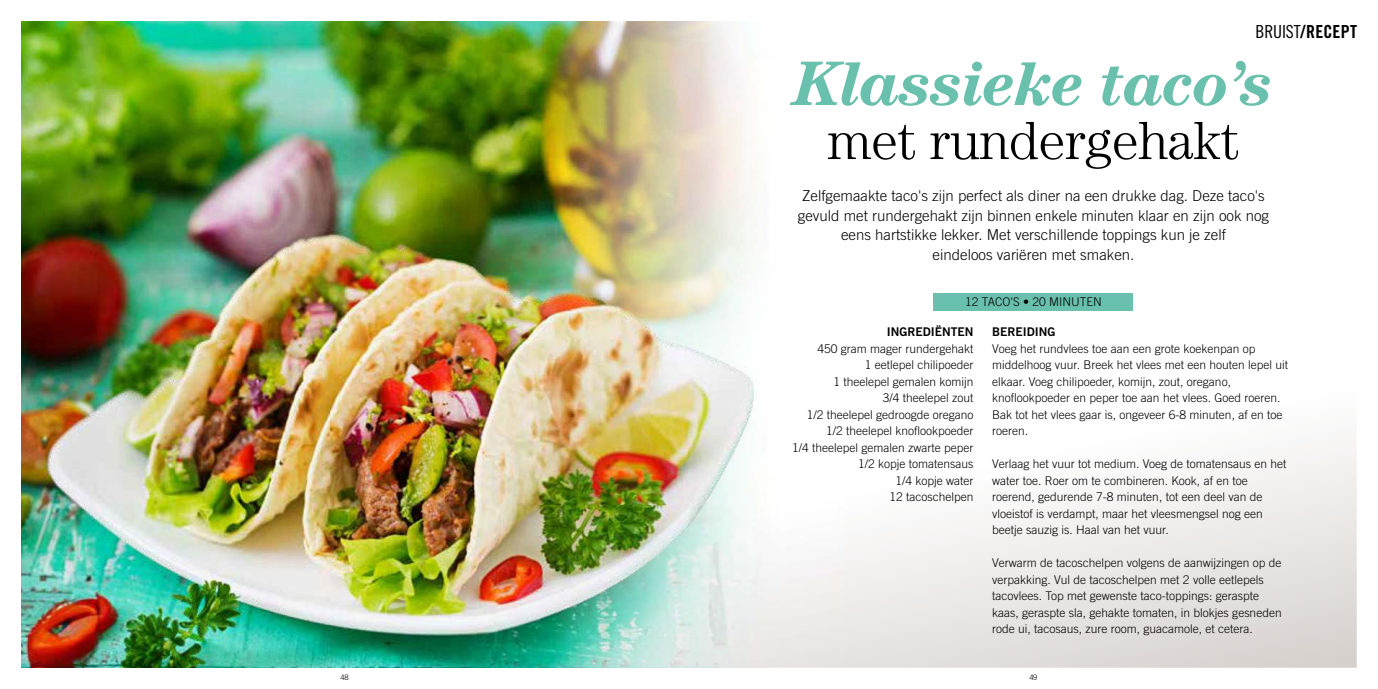
<style>
.page{position:relative;width:1378px;height:689px;background:#fff}
.page>*{position:absolute;margin:0;border:0;box-sizing:border-box;transform-origin:0 0}
.t1{font:italic 700 63px "Century Std";letter-spacing:-.02em;color:#69c0ac}
.t2{font:300 54px "Century Std";letter-spacing:-.01em;color:#000}
.t3{font:18px "Trade Gothic LT Std Bd Cn 20";letter-spacing:.01em;color:#000}
.t4{font:300 15px/19.5px "Trade Gothic LT Std";color:#000;text-align:center}
.t5{font:300 12px/16.5px "Trade Gothic LT Std";color:#000}
.t6{font:12px "Trade Gothic LT Std Bd 2";color:#000}
.t7{font:300 7.5px "Trade Gothic LT Std";color:#000}
.s1{font-family:"Trade Gothic LT Std Cn 18"}
</style>
<div class="page">
<img style="left:21px;top:21px;width:668px;height:647px">
<svg style="left:768px;top:310px;width:588px;height:358px"></svg>
<div style="left:933px;top:293px;width:200px;height:17px;background:#69c0ac"></div>
<img style="left:689px;top:21px;width:79px;height:647px">
<h3 class="t3" style="left:1255px;top:21px;width:103px"><span class="s1">BRUIST</span>/RECEPT</h3>
<h1 class="t1" style="left:793px;top:47px;width:483px">Klassieke taco’s</h1>
<h2 class="t2" style="left:827px;top:109px;width:413px">met rundergehakt</h2>
<p class="t4" style="left:798px;top:186px;width:472px">Zelfgemaakte taco's zijn perfect als diner na een drukke dag. Deze taco's gevuld met rundergehakt zijn binnen enkele minuten klaar en zijn ook nog eens hartstikke lekker. Met verschillende toppings kun je zelf<br>eindeloos variëren met smaken.</p>
<p class="t5" style="left:965px;top:294px;width:138px">12 TACO'S • 20 MINUTEN</p>
<p class="t6" style="left:887px;top:324px;width:88px">INGREDIËNTEN</p>
<p class="t5" style="left:792px;top:340px;width:183px;text-align:right">450 gram mager rundergehakt<br>1 eetlepel chilipoeder<br>1 theelepel gemalen komijn<br>3/4 theelepel zout<br>1/2 theelepel gedroogde oregano<br>1/2 theelepel knoflookpoeder<br>1/4 theelepel gemalen zwarte peper<br>1/2 kopje tomatensaus<br>1/4 kopje water<br>12 tacoschelpen</p>
<p class="t6" style="left:992px;top:324px;width:65px">BEREIDING</p>
<p class="t5" style="left:992px;top:340px;width:297px">Voeg het rundvlees toe aan een grote koekenpan op middelhoog vuur. Breek het vlees met een houten lepel uit elkaar. Voeg chilipoeder, komijn, zout, oregano, knoflookpoeder en peper toe aan het vlees. Goed roeren.<br>Bak tot het vlees gaar is, ongeveer 6-8 minuten, af en toe roeren.</p>
<p class="t5" style="left:992px;top:455px;width:296px">Verlaag het vuur tot medium. Voeg de tomatensaus en het water toe. Roer om te combineren. Kook, af en toe roerend, gedurende 7-8 minuten, tot een deel van de vloeistof is verdampt, maar het vleesmengsel nog een beetje sauzig is. Haal van het vuur.</p>
<p class="t5" style="left:992px;top:554px;width:291px">Verwarm de tacoschelpen volgens de aanwijzingen op de verpakking. Vul de tacoschelpen met 2 volle eetlepels tacovlees. Top met gewenste taco-toppings: geraspte kaas, geraspte sla, gehakte tomaten, in blokjes gesneden rode ui, tacosaus, zure room, guacamole, et cetera.</p>
<p class="t7" style="left:340px;top:672px;width:10px">48</p>
<p class="t7" style="left:1029px;top:672px;width:9px">49</p>
</div>
